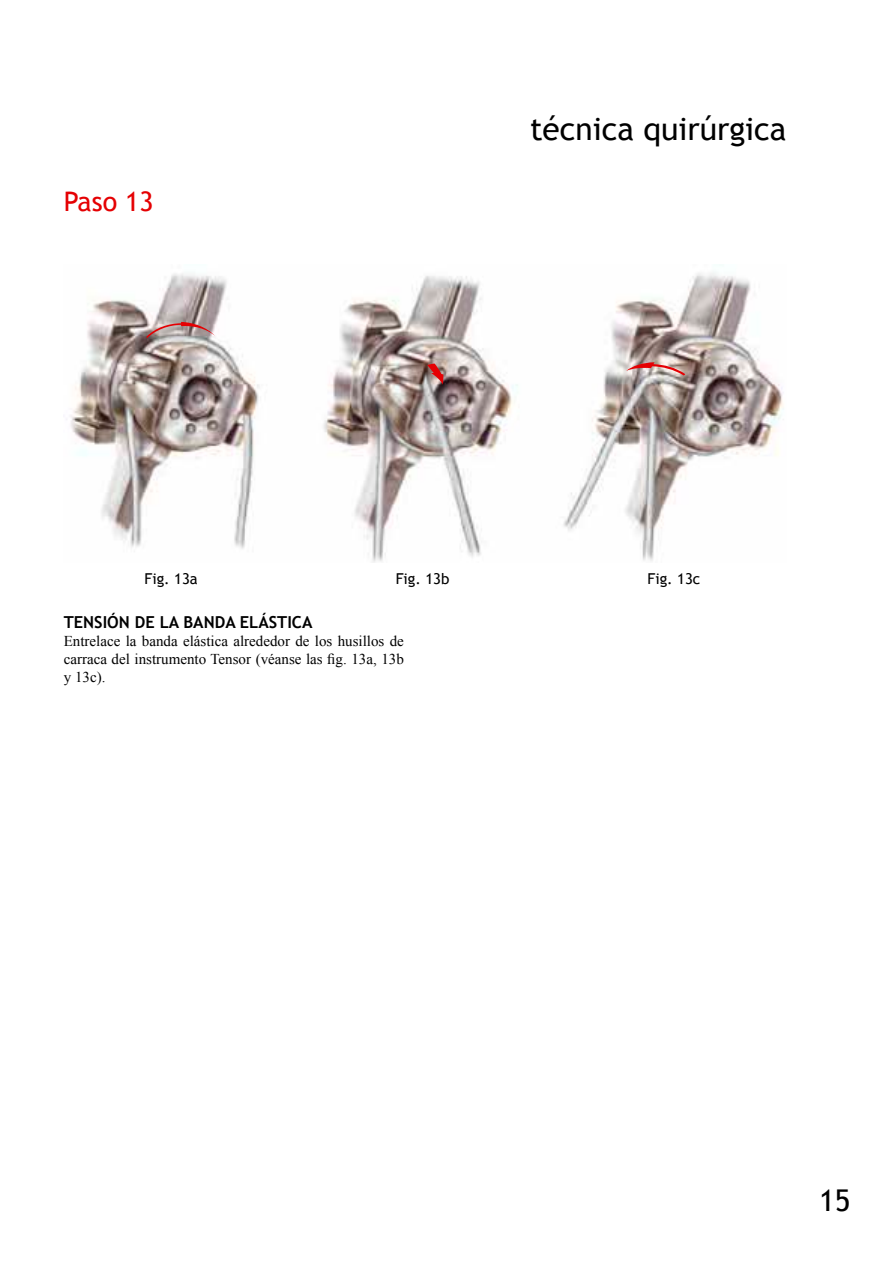
<style>
.page{position:relative;width:893px;height:1263px;background:#fff}
.page>*{position:absolute;margin:0;border:0;box-sizing:border-box;transform-origin:0 0}
.t1{font:31.65px "Trebuchet MS";color:#000}
.t2{font:30px "Trebuchet MS";color:#000}
._0_Pasos{font:27px "Trebuchet MS";color:#e50003}
._02_2_subtitulos{font:700 16.5px "Trebuchet MS";color:#000}
._03_1_Cuerpo_de_text{font:15px/18px "Times New Roman";color:#000;text-align:justify}
._04_1_Titulo_pie_fot{font:15px "Trebuchet MS";color:#000}
</style>
<div class="page">
<img style="left:66px;top:272px;width:717px;height:290px">
<svg style="left:147px;top:322px;width:68px;height:16px"></svg>
<svg style="left:427px;top:364px;width:16px;height:21px"></svg>
<svg style="left:626px;top:362px;width:59px;height:14px"></svg>
<p class="_0_Pasos" style="left:64px;top:186px;width:91px">Paso 13</p>
<h1 class="t1" style="left:530px;top:110px;width:258px">técnica quirúrgica</h1>
<p class="_04_1_Titulo_pie_fot" style="left:145px;top:570px;width:55px">Fig. 13a</p>
<p class="_04_1_Titulo_pie_fot" style="left:396px;top:570px;width:55px">Fig. 13b</p>
<p class="_04_1_Titulo_pie_fot" style="left:648px;top:570px;width:54px">Fig. 13c</p>
<p class="_02_2_subtitulos" style="left:64px;top:611px;width:250px">TENSIÓN DE LA BANDA ELÁSTICA</p>
<p class="_03_1_Cuerpo_de_text" style="left:64px;top:631px;width:342px">Entrelace la banda elástica alrededor de los husillos de carraca del instrumento Tensor (véanse las fig. 13a, 13b y 13c).</p>
<h2 class="t2" style="left:819px;top:1182px;width:33px">15</h2>
</div>
